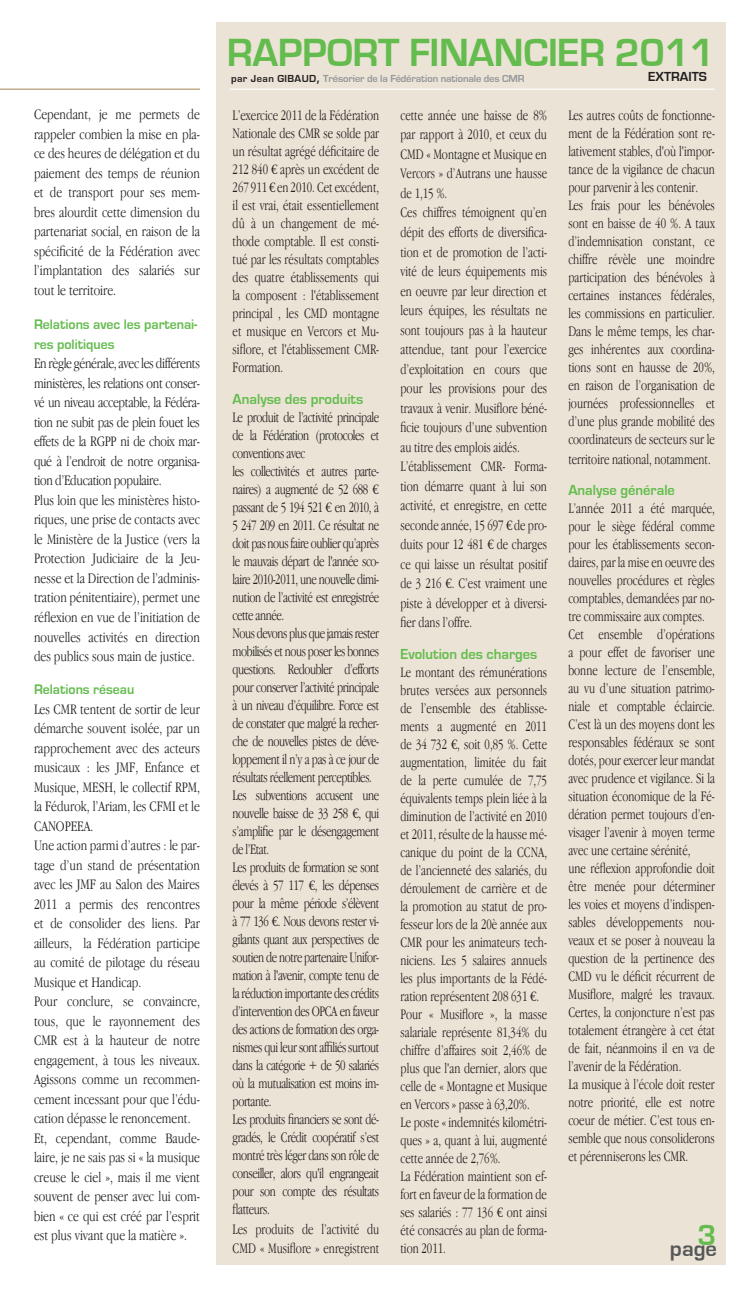
<style>
.page{position:relative;width:749px;height:1289px;background:#fff}
.page>*{position:absolute;margin:0;border:0;box-sizing:border-box;transform-origin:0 0}
.t1{font:700 40.5px "Eurostile";letter-spacing:-.01em;color:#64bc4e}
.t2{font:700 30px "Eurostile";color:#64bc4e}
.t3{font:700 22.5px "Eurostile";color:#57585a}
.t4{font:15px/18px "Garamond Narrow";color:#231f20;scale:.9 1}
.t5{font:15px/19.5px "Garamond Narrow";color:#231f20}
.t6{font:15px/18px "Garamond Narrow";letter-spacing:-.03em;color:#231f20;scale:.9 1}
.t7{font:700 15px "Eurostile";color:#64bc4e}
.t8{font:700 14.25px/19.5px "Eurostile";color:#64bc4e}
.t9{font:700 13.5px "Eurostile";color:#231f20}
.t10{font:700 10.5px "Eurostile";letter-spacing:-.01em;color:#95979a}
.s1{color:#231f20}
.s2{font-family:"Accidental Presidency";font-weight:400;font-size:13.05px;color:#231f20}
.s3{font-family:"Garamond Premr Pro"}
</style>
<div class="page">
<div style="left:215px;top:22px;width:510px;height:1242px;background:#ebe4d6"></div>
<hr style="left:0;top:89px;width:200px;height:1px;background:#ae9466">
<hr style="left:230px;top:89px;width:484px;height:1px;background:#fff">
<p class="t5" style="left:34px;top:105px;width:167px;text-align:justify">Cependant, je me permets de rappeler combien la mise en pla&shy;ce des heures de délégation et du paiement des temps de réunion et de transport pour ses mem&shy;bres alourdit cette dimension du partenariat social, en raison de la spécificité de la Fédération avec l’implantation des salariés sur tout le territoire.</p>
<p class="t8" style="left:34px;top:315px;width:165px">Relations avec les partenai&shy;res politiques</p>
<p class="t5" style="left:34px;top:354px;width:167px">En règle générale, avec les différents ministères, les relations ont conser&shy;vé un niveau acceptable, la Fédéra&shy;tion ne subit pas de plein fouet les effets de la RGPP ni de choix mar&shy;qué à l’endroit de notre organisa&shy;tion d’Education populaire.<br>Plus loin que les ministères histo&shy;riques, une prise de contacts avec le Ministère de la Justice (vers la Protection Judiciaire de la Jeu&shy;nesse et la Direction de l’adminis&shy;tration pénitentiaire), permet une réflexion en vue de l’initiation de nouvelles activités en direction des publics sous main de justice.</p>
<p class="t8" style="left:34px;top:679px;width:102px">Relations réseau</p>
<p class="t5" style="left:34px;top:699px;width:167px">Les CMR tentent de sortir de leur démarche souvent isolée, par un rapprochement avec des acteurs musicaux : les JMF, Enfance et<br>Musique, MESH, le collectif RPM, la Fédurok, l’Ariam, les CFMI et le<br>CANOPEEA.<br>Une action parmi d’autres : le par&shy;tage d’un stand de présentation avec les JMF au Salon des Maires<br>2011 a permis des rencontres et de consolider des liens. Par ailleurs, la Fédération participe au comité de pilotage du réseau<br>Musique et Handicap.<br>Pour conclure, se convaincre, tous, que le rayonnement des<br>CMR est à la hauteur de notre engagement, à tous les niveaux.<br>Agissons comme un recommen&shy;cement incessant pour que l’édu&shy;cation dépasse le renoncement.<br>Et, cependant, comme Baude&shy;laire, je ne sais pas si « la musique creuse le ciel », mais il me vient souvent de penser avec lui com&shy;bien « ce qui est créé par l’esprit est plus vivant que la matière ».</p>
<h1 class="t1" style="left:227px;top:30px;width:52px">Rapport</h1>
<h1 class="t1" style="left:409px;top:30px;width:307px">FINANCIER 2011</h1>
<p class="t10" style="left:231px;top:73px;width:295px"><span class="s1">par Jean GIBAUD</span><span class="s2">,</span> Trésorier de la Fédération nationale des CMR</p>
<p class="t9" style="left:648px;top:69px;width:24px">extraits</p>
<p class="t4" style="left:232px;top:106px;width:164px;text-align:justify">L’exercice 2011 de la Fédération Nationale des CMR se solde par un résultat agrégé déficitaire de 212 840 <span class="s3">€</span> après un excédent de 267 911 <span class="s3">€</span> en 2010. Cet excédent, il est vrai, était essentiellement dû à un changement de mé&shy;thode comptable. Il est consti&shy;tué par les résultats comptables des quatre établissements qui la composent : l'établissement principal , les CMD montagne et musique en Vercors et Mu&shy;siflore, et l'établissement CMR-Formation.</p>
<p class="t7" style="left:232px;top:390px;width:132px">Analyse des produits</p>
<p class="t6" style="left:232px;top:408px;width:164px">Le produit de l’activité principale de la Fédération (protocoles et conventions avec<br>les collectivités et autres parte&shy;naires) a augmenté de 52 688 <span class="s3">€ </span>passant de 5 194 521 <span class="s3">€</span> en 2010, à<br>5 247 209 en 2011. Ce résultat ne doit pas nous faire oublier qu’après le mauvais départ de l'année sco&shy;laire 2010-2011, une nouvelle dimi&shy;nution de l’activité est enregistrée cette année.<br>Nous devons plus que jamais rester mobilisés et nous poser les bonnes questions. Redoubler d’efforts pour conserver l’activité principale à un niveau d’équilibre. Force est de constater que malgré la recher&shy;che de nouvelles pistes de déve&shy;loppement il n’y a pas à ce jour de résultats réellement perceptibles.<br>Les subventions accusent une nouvelle baisse de 33 258 <span class="s3">€</span>, qui s’amplifie par le désengagement de l’Etat.<br>Les produits de formation se sont élevés à 57 117 <span class="s3">€</span>, les dépenses pour la même période s’élèvent à 77 136 <span class="s3">€</span>. Nous devons rester vi&shy;gilants quant aux perspectives de soutien de notre partenaire Unifor&shy;mation à l'avenir, compte tenu de la réduction importante des crédits d’intervention des OPCA en faveur des actions de formation des orga&shy;nismes qui leur sont affiliés surtout dans la catégorie + de 50 salariés où la mutualisation est moins im&shy;portante.<br>Les produits financiers se sont dé&shy;gradés, le Crédit coopératif s’est montré très léger dans son rôle de conseiller, alors qu'il engrangeait pour son compte des résultats flatteurs.</p>
<p class="t4" style="left:232px;top:1218px;width:164px;line-height:19.5px">Les produits de l’activité du<br>CMD « Musiflore » enregistrent</p>
<p class="t4" style="left:400px;top:105px;width:164px;line-height:19.5px">cette année une baisse de 8% par rapport à 2010, et ceux du<br>CMD « Montagne et Musique en<br>Vercors » d’Autrans une hausse de 1,15 %.<br>Ces chiffres témoignent qu’en dépit des efforts de diversifica&shy;tion et de promotion de l’acti&shy;vité de leurs équipements mis en oeuvre par leur direction et leurs équipes, les résultats ne sont toujours pas à la hauteur attendue, tant pour l’exercice d’exploitation en cours que pour les provisions pour des travaux à venir. Musiflore béné&shy;ficie toujours d’une subvention au titre des emplois aidés.<br>L’établissement CMR- Forma&shy;tion démarre quant à lui son activité, et enregistre, en cette seconde année, 15 697 <span class="s3">€</span> de pro&shy;duits pour 12 481 <span class="s3">€</span> de charges ce qui laisse un résultat positif de 3 216 <span class="s3">€</span>. C’est vraiment une piste à développer et à diversi&shy;fier dans l’offre.</p>
<p class="t7" style="left:400px;top:645px;width:138px">Evolution des charges</p>
<p class="t4" style="left:400px;top:663px;width:164px">Le montant des rémunérations brutes versées aux personnels de l’ensemble des établisse&shy;ments a augmenté en 2011 de 34 732 <span class="s3">€</span>, soit 0,85 %. Cette augmentation, limitée du fait de la perte cumulée de 7,75 équivalents temps plein liée à la diminution de l’activité en 2010 et 2011, résulte de la hausse mé&shy;canique du point de la CCNA, de l’ancienneté des salariés, du déroulement de carrière et de la promotion au statut de pro&shy;fesseur lors de la 20è année aux<br>CMR pour les animateurs tech&shy;niciens. Les 5 salaires annuels les plus importants de la Fédé&shy;ration représentent 208 631 <span class="s3">€</span>.<br>Pour « Musiflore », la masse salariale représente 81,34% du chiffre d’affaires soit 2,46% de plus que l'an dernier, alors que celle de « Montagne et Musique en Vercors » passe à 63,20%.<br>Le poste « indemnités kilométri&shy;ques » a, quant à lui, augmenté cette année de 2,76%.<br>La Fédération maintient son ef&shy;fort en faveur de la formation de ses salariés : 77 136 <span class="s3">€</span> ont ainsi été consacrés au plan de forma&shy;tion 2011.</p>
<p class="t4" style="left:568px;top:106px;width:164px">Les autres coûts de fonctionne&shy;ment de la Fédération sont re&shy;lativement stables, d'où l'impor&shy;tance de la vigilance de chacun pour parvenir à les contenir.<br>Les frais pour les bénévoles sont en baisse de 40 %. A taux d’indemnisation constant, ce chiffre révèle une moindre participation des bénévoles à certaines instances fédérales, les commissions en particulier.<br>Dans le même temps, les char&shy;ges inhérentes aux coordina&shy;tions sont en hausse de 20%, en raison de l’organisation de journées professionnelles et d’une plus grande mobilité des coordinateurs de secteurs sur le</p>
<p class="t4" style="left:568px;top:450px;width:160px">territoire national, notamment.</p>
<p class="t7" style="left:568px;top:482px;width:108px">Analyse générale</p>
<p class="t4" style="left:568px;top:499px;width:164px">L’année 2011 a été marquée, pour le siège fédéral comme pour les établissements secon&shy;daires, par la mise en oeuvre des nouvelles procédures et règles comptables, demandées par no&shy;tre commissaire aux comptes.<br>Cet ensemble d’opérations a pour effet de favoriser une bonne lecture de l’ensemble, au vu d’une situation patrimo&shy;niale et comptable éclaircie.<br>C’est là un des moyens dont les responsables fédéraux se sont dotés, pour exercer leur mandat avec prudence et vigilance. Si la situation économique de la Fé&shy;dération permet toujours d’en&shy;visager l’avenir à moyen terme avec une certaine sérénité,<br>une réflexion approfondie doit être menée pour déterminer les voies et moyens d’indispen&shy;sables développements nou&shy;veaux et se poser à nouveau la question de la pertinence des<br>CMD vu le déficit récurrent de<br>Musiflore, malgré les travaux.<br>Certes, la conjoncture n’est pas totalement étrangère à cet état de fait, néanmoins il en va de l’avenir de la Fédération.<br>La musique à l’école doit rester notre priorité, elle est notre coeur de métier. C’est tous en&shy;semble que nous consoliderons et pérenniserons les CMR.</p>
<h2 class="t2" style="left:697px;top:1218px;width:20px">3</h2>
<h3 class="t3" style="left:669px;top:1235px;width:49px">page</h3>
</div>
